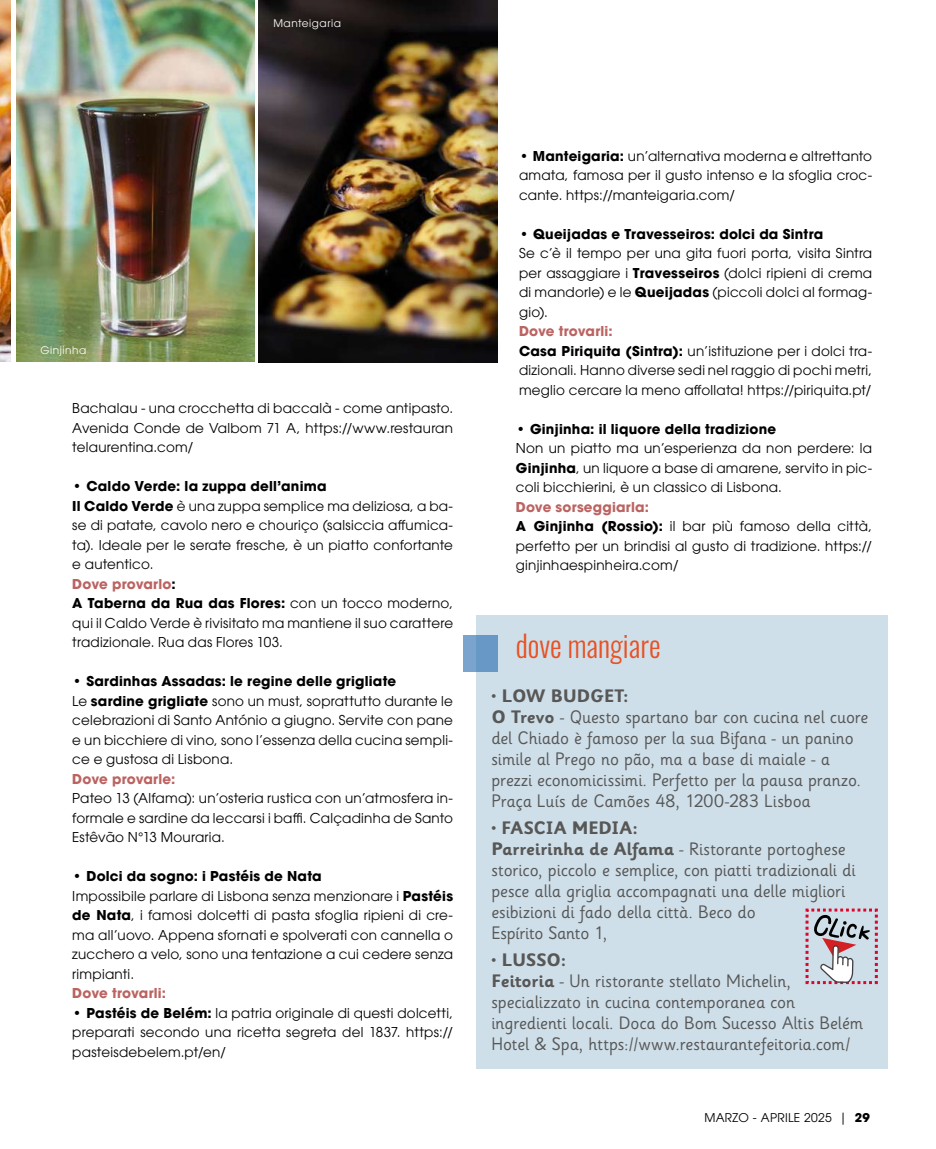
<style>
.page{position:relative;width:936px;height:1149px;background:#fff}
.page>*{position:absolute;margin:0;border:0;box-sizing:border-box;transform-origin:0 0}
.t1{font:300 30px "Oswald";color:#e95123}
.t2{font:18px/21px "Sassoon Infant Std";letter-spacing:-.005em;color:#575756}
.t3{font:13.5px/19.5px "ITC Avant Garde Std";letter-spacing:.02em;color:#000;text-align:justify}
.t4{font:700 13.5px "ITC Avant Garde Std";letter-spacing:.015em;color:#000}
.t5{font:700 13.5px "ITC Avant Garde Std";letter-spacing:.015em;color:#bb6361}
.t6{font:12px "ITC Avant Garde Std";letter-spacing:.025em;color:#000}
.t7{font:10.5px "Avant Garde LT";letter-spacing:.055em;color:#fff}
.s1{font-weight:700}
.s2{font-weight:700;color:#bb6361}
</style>
<div class="page">
<img style="left:258px;top:0;width:239px;height:362px">
<div style="left:476px;top:614px;width:411px;height:453px;background:#cfdfea"></div>
<div style="left:463px;top:634px;width:34px;height:37px;background:linear-gradient(to right,#7ca5ce,#6395c3)"></div>
<img style="left:0;top:0;width:11px;height:361px">
<img style="left:16px;top:0;width:238px;height:361px">
<svg style="left:804px;top:908px;width:75px;height:161px"></svg>
<p class="t7" style="left:273px;top:17px;width:69px">Manteigaria</p>
<p class="t7" style="left:40px;top:343px;width:47px">Ginjinha</p>
<p class="t3" style="left:72px;top:398px;width:382px">Bachalau - una crocchetta di baccalà - come antipasto.<br>Avenida Conde de Valbom 71 A, https://www.restauran telaurentina.com/</p>
<p class="t3" style="left:72px;top:476px;width:382px;text-align:left"><span class="s1">• Caldo Verde: la zuppa dell’anima<br>Il Caldo Verde</span> è una zuppa semplice ma deliziosa, a ba&shy;se di patate, cavolo nero e chouriço (salsiccia affumica&shy;ta). Ideale per le serate fresche, è un piatto confortante e autentico.<br><span class="s2">Dove provarlo</span><span class="s1">:<br>A Taberna da Rua das Flores:</span> con un tocco moderno, qui il Caldo Verde è rivisitato ma mantiene il suo carattere tradizionale. Rua das Flores 103.</p>
<p class="t3" style="left:72px;top:671px;width:382px;text-align:left"><span class="s1">• Sardinhas Assadas: le regine delle grigliate<br></span>Le <span class="s1">sardine grigliate</span> sono un must, soprattutto durante le celebrazioni di Santo António a giugno. Servite con pane e un bicchiere di vino, sono l’essenza della cucina sempli&shy;ce e gustosa di Lisbona.</p>
<p class="t5" style="left:72px;top:769px;width:105px">Dove provarle:</p>
<p class="t3" style="left:72px;top:788px;width:382px">Pateo 13 (Alfama): un’osteria rustica con un’atmosfera in&shy;formale e sardine da leccarsi i baffi. Calçadinha de Santo Estêvão N°13 Mouraria.</p>
<p class="t3" style="left:72px;top:866px;width:382px;text-align:left"><span class="s1">• Dolci da sogno: i Pastéis de Nata<br></span>Impossibile parlare di Lisbona senza menzionare i <span class="s1">Pastéis de Nata</span>, i famosi dolcetti di pasta sfoglia ripieni di cre&shy;ma all’uovo. Appena sfornati e spolverati con cannella o zucchero a velo, sono una tentazione a cui cedere senza rimpianti.</p>
<p class="t5" style="left:72px;top:984px;width:95px">Dove trovarli:</p>
<p class="t3" style="left:72px;top:1002px;width:382px"><span class="s1">• Pastéis de Belém:</span> la patria originale di questi dolcetti, preparati secondo una ricetta segreta del 1837. https:// pasteisdebelem.pt/en/</p>
<p class="t3" style="left:519px;top:146px;width:354px"><span class="s1">• Manteigaria:</span> un’alternativa moderna e altrettanto amata, famosa per il gusto intenso e la sfoglia croc&shy;cante. https://manteigaria.com/</p>
<p class="t4" style="left:519px;top:224px;width:306px">• Queijadas e Travesseiros: dolci da Sintra</p>
<p class="t3" style="left:519px;top:243px;width:354px">Se c’è il tempo per una gita fuori porta, visita Sintra per assaggiare i <span class="s1">Travesseiros</span> (dolci ripieni di crema di mandorle) e le <span class="s1">Queijadas</span> (piccoli dolci al formag&shy;gio).</p>
<p class="t3" style="left:519px;top:321px;width:354px;text-align:left"><span class="s2">Dove trovarli:<br></span><span class="s1">Casa Piriquita (Sintra):</span> un’istituzione per i dolci tra&shy;dizionali. Hanno diverse sedi nel raggio di pochi metri, meglio cercare la meno affollata! https://piriquita.pt/</p>
<p class="t4" style="left:516px;top:419px;width:262px">• Ginjinha: il liquore della tradizione</p>
<p class="t3" style="left:516px;top:438px;width:358px">Non un piatto ma un’esperienza da non perdere: la <span class="s1">Ginjinha</span>, un liquore a base di amarene, servito in pic&shy;coli bicchierini, è un classico di Lisbona.</p>
<p class="t3" style="left:516px;top:497px;width:358px;text-align:left"><span class="s2">Dove sorseggiarla:<br></span><span class="s1">A Ginjinha (Rossio):</span> il bar più famoso della città, perfetto per un brindisi al gusto di tradizione. https:// ginjinhaespinheira.com/</p>
<h1 class="t1" style="left:516px;top:625px;width:146px">dove mangiare</h1>
<p class="t2" style="left:491px;top:685px;width:378px"><span class="s1">• LOW BUDGET:<br>O Trevo</span> - Questo spartano bar con cucina nel cuore del Chiado è famoso per la sua Bifana - un panino simile al Prego no pão, ma a base di maiale - a prezzi economicissimi. Perfetto per la pausa pranzo.<br>Praça Luís de Camões 48, 1200-283 Lisboa</p>
<h2 class="t2" style="left:491px;top:817px;width:365px"><span class="s1">• FASCIA MEDIA:<br>Parreirinha de Alfama</span> - Ristorante portoghese storico, piccolo e semplice, con piatti tradizionali di pesce alla griglia accompagnati una delle migliori esibizioni di fado della città. Beco do<br>Espírito Santo 1,</h2>
<h2 class="t2" style="left:491px;top:949px;width:373px"><span class="s1">• LUSSO:<br>Feitoria</span> - Un ristorante stellato Michelin, specializzato in cucina contemporanea con ingredienti locali. Doca do Bom Sucesso Altis Belém Hotel &amp; Spa, https://www.restaurantefeitoria.com/</h2>
<p class="t6" style="left:704px;top:1110px;width:167px">MARZO - APRILE 2025 | <span class="s1">29</span></p>
</div>
